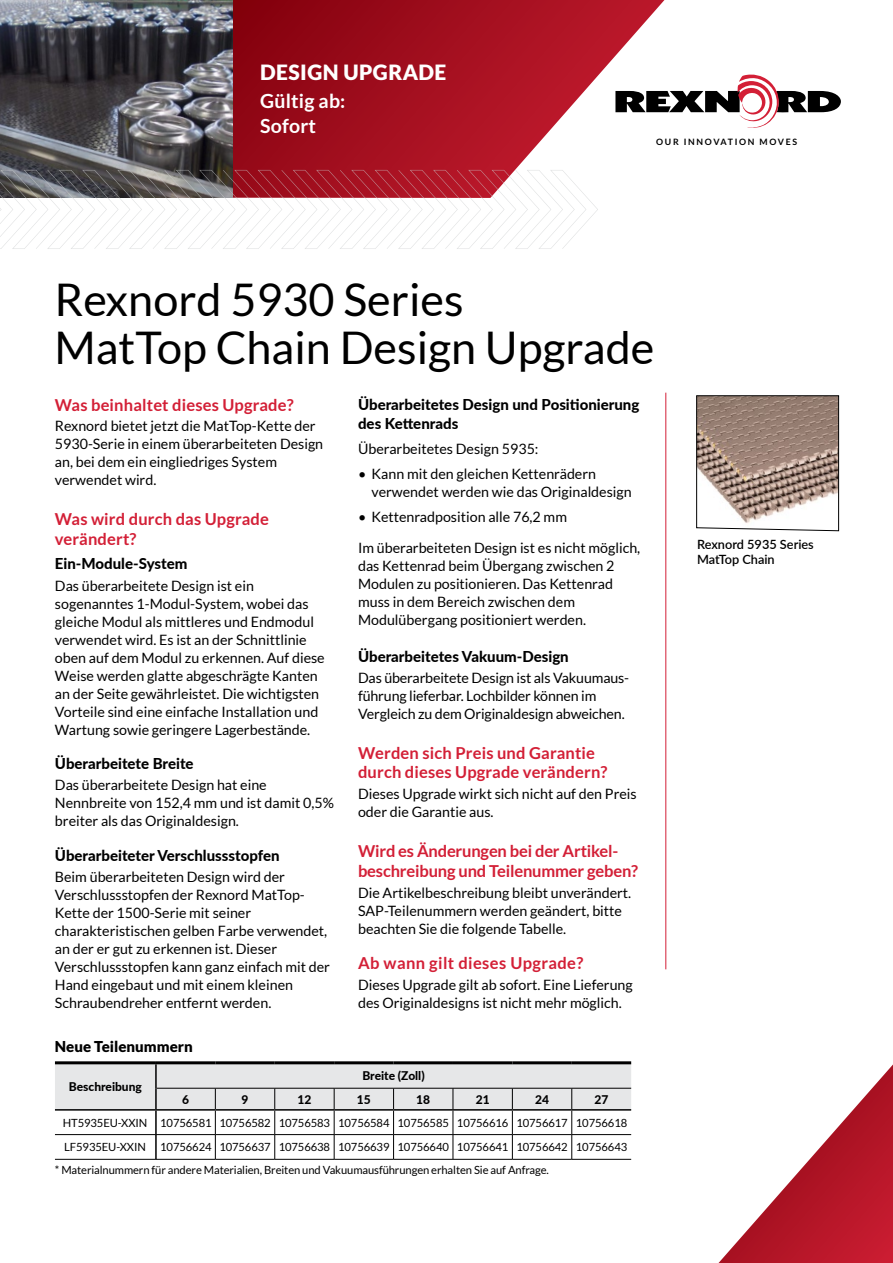
<style>
.page{position:relative;width:893px;height:1263px;background:#fff}
.page>*{position:absolute;margin:0;border:0;box-sizing:border-box;transform-origin:0 0}
.t1{font:45px/48px "Lato";color:#000}
.t2{font:900 21px "Lato";letter-spacing:.02em;color:#fff}
.t3{font:700 19.5px/25.5px "Lato";letter-spacing:.01em;color:#fff}
.t4{font:700 16.5px/19.5px "Lato";letter-spacing:.01em;color:#d31f36}
.t5{font:700 16.5px/19.5px "Lato";letter-spacing:-.01em;color:#d31f36}
.t6{font:800 15px/19.5px "Lato";color:#000}
.t7{font:900 15px "Lato";color:#000}
.t8{font:14.25px/18px "Lato";color:#000}
.t9{font:600 12.75px/15px "Lato";color:#000}
.t10{font:800 12px "Lato";color:#000}
.t11{font:11.25px/24.8px "Lato";letter-spacing:-.01em;color:#000}
.t12{font:700 8.85px "Lato";letter-spacing:.19em;color:#000}
</style>
<div class="page">
<svg style="left:233px;top:0;width:431px;height:170px;background:#af2f3d"></svg>
<img style="left:0;top:0;width:233px;height:170px">
<svg style="left:615px;top:73px;width:226px;height:56px"></svg>
<svg style="left:718px;top:1064px;width:175px;height:199px"></svg>
<svg style="left:0;top:170px;width:598px;height:79px"></svg>
<hr style="left:665px;top:393px;width:1px;height:576px;background:#d31f36">
<svg style="left:696px;top:395px;width:143px;height:136px"></svg>
<hr style="left:55px;top:1061px;width:101px;height:3px;background:#000">
<hr style="left:156px;top:1061px;width:59px;height:3px;background:#000">
<hr style="left:215px;top:1061px;width:60px;height:3px;background:#000">
<hr style="left:275px;top:1061px;width:59px;height:3px;background:#000">
<hr style="left:334px;top:1061px;width:60px;height:3px;background:#000">
<hr style="left:394px;top:1061px;width:59px;height:3px;background:#000">
<hr style="left:453px;top:1061px;width:59px;height:3px;background:#000">
<hr style="left:512px;top:1061px;width:60px;height:3px;background:#000">
<hr style="left:572px;top:1061px;width:59px;height:3px;background:#000">
<svg style="left:55px;top:1063px;width:576px;height:96px"></svg>
<hr style="left:55px;top:1134px;width:101px;height:1px;background:#000">
<hr style="left:156px;top:1134px;width:59px;height:1px;background:#000">
<hr style="left:215px;top:1134px;width:60px;height:1px;background:#000">
<hr style="left:275px;top:1134px;width:59px;height:1px;background:#000">
<hr style="left:334px;top:1134px;width:60px;height:1px;background:#000">
<hr style="left:394px;top:1134px;width:59px;height:1px;background:#000">
<hr style="left:453px;top:1134px;width:59px;height:1px;background:#000">
<hr style="left:512px;top:1134px;width:60px;height:1px;background:#000">
<hr style="left:572px;top:1134px;width:59px;height:1px;background:#000">
<hr style="left:55px;top:1159px;width:101px;height:1px;background:#000">
<hr style="left:156px;top:1159px;width:59px;height:1px;background:#000">
<hr style="left:215px;top:1159px;width:60px;height:1px;background:#000">
<hr style="left:275px;top:1159px;width:59px;height:1px;background:#000">
<hr style="left:334px;top:1159px;width:60px;height:1px;background:#000">
<hr style="left:394px;top:1159px;width:59px;height:1px;background:#000">
<hr style="left:453px;top:1159px;width:59px;height:1px;background:#000">
<hr style="left:512px;top:1159px;width:60px;height:1px;background:#000">
<hr style="left:572px;top:1159px;width:59px;height:1px;background:#000">
<hr style="left:157px;top:1088px;width:58px;height:1px;background:#000">
<hr style="left:215px;top:1088px;width:60px;height:1px;background:#000">
<hr style="left:275px;top:1088px;width:59px;height:1px;background:#000">
<hr style="left:334px;top:1088px;width:60px;height:1px;background:#000">
<hr style="left:394px;top:1088px;width:59px;height:1px;background:#000">
<hr style="left:453px;top:1088px;width:59px;height:1px;background:#000">
<hr style="left:512px;top:1088px;width:60px;height:1px;background:#000">
<hr style="left:572px;top:1088px;width:59px;height:1px;background:#000">
<h2 class="t2" style="left:260px;top:60px;width:188px">DESIGN UPGRADE</h2>
<h3 class="t3" style="left:260px;top:88px;width:87px">Gültig ab:<br>Sofort</h3>
<p class="t12" style="left:656px;top:137px;width:142px">OUR INNOVATION MOVES</p>
<h1 class="t1" style="left:54px;top:276px;width:601px">Rexnord 5930 Series<br>MatTop Chain Design Upgrade</h1>
<p class="t4" style="left:55px;top:395px;width:240px">Was beinhaltet dieses Upgrade?</p>
<p class="t8" style="left:55px;top:417px;width:270px">Rexnord bietet jetzt die MatTop-Kette der 5930-Serie in einem überarbeiteten Design an, bei dem ein eingliedriges System verwendet wird.</p>
<p class="t4" style="left:55px;top:509px;width:216px">Was wird durch das Upgrade verändert?</p>
<p class="t6" style="left:55px;top:554px;width:134px">Ein-Module-System</p>
<p class="t8" style="left:55px;top:576px;width:271px">Das überarbeitete Design ist ein sogenanntes 1-Modul-System, wobei das gleiche Modul als mittleres und Endmodul verwendet wird. Es ist an der Schnittlinie oben auf dem Modul zu erkennen. Auf diese Weise werden glatte abgeschrägte Kanten an der Seite gewährleistet. Die wichtigsten Vorteile sind eine einfache Installation und Wartung sowie geringere Lagerbestände.</p>
<p class="t6" style="left:55px;top:753px;width:140px">Überarbeitete Breite</p>
<p class="t8" style="left:55px;top:776px;width:280px">Das überarbeitete Design hat eine<br>Nennbreite von 152,4 mm und ist damit 0,5% breiter als das Originaldesign.</p>
<p class="t6" style="left:55px;top:845px;width:226px">Überarbeiteter Verschlussstopfen</p>
<p class="t8" style="left:55px;top:868px;width:277px">Beim überarbeiteten Design wird der Verschlussstopfen der Rexnord MatTop-Kette der 1500-Serie mit seiner charakteristischen gelben Farbe verwendet, an der er gut zu erkennen ist. Dieser Verschlussstopfen kann ganz einfach mit der Hand eingebaut und mit einem kleinen Schraubendreher entfernt werden.</p>
<p class="t6" style="left:358px;top:394px;width:283px">Überarbeitetes Design und Positionierung des Kettenrads</p>
<p class="t8" style="left:358px;top:440px;width:182px">Überarbeitetes Design 5935:</p>
<p class="t8" style="left:372px;top:465px;width:262px;text-indent:-13px">• Kann mit den gleichen Kettenrädern verwendet werden wie das Originaldesign</p>
<p class="t8" style="left:358px;top:507px;width:210px">• Kettenradposition alle 76,2 mm</p>
<p class="t8" style="left:358px;top:539px;width:284px">Im überarbeiteten Design ist es nicht möglich, das Kettenrad beim Übergang zwischen 2<br>Modulen zu positionieren. Das Kettenrad muss in dem Bereich zwischen dem Modulübergang positioniert werden.</p>
<p class="t6" style="left:358px;top:646px;width:212px">Überarbeitetes Vakuum-Design</p>
<p class="t8" style="left:358px;top:669px;width:273px">Das überarbeitete Design ist als Vakuumaus&shy;führung lieferbar. Lochbilder können im<br>Vergleich zu dem Originaldesign abweichen.</p>
<p class="t4" style="left:358px;top:743px;width:251px">Werden sich Preis und Garantie durch dieses Upgrade verändern?</p>
<p class="t8" style="left:358px;top:785px;width:280px">Dieses Upgrade wirkt sich nicht auf den Preis oder die Garantie aus.</p>
<p class="t5" style="left:358px;top:841px;width:282px">Wird es Änderungen bei der Artikel&shy;beschreibung und Teilenummer geben?</p>
<p class="t8" style="left:358px;top:884px;width:275px">Die Artikelbeschreibung bleibt unverändert.<br>SAP-Teilenummern werden geändert, bitte beachten Sie die folgende Tabelle.</p>
<p class="t4" style="left:358px;top:953px;width:227px">Ab wann gilt dieses Upgrade?</p>
<p class="t8" style="left:358px;top:976px;width:276px">Dieses Upgrade gilt ab sofort. Eine Lieferung des Originaldesigns ist nicht mehr möglich.</p>
<p class="t7" style="left:55px;top:1038px;width:139px">Neue Teilenummern</p>
<p class="t10" style="left:69px;top:1078px;width:74px">Beschreibung</p>
<p class="t10" style="left:362px;top:1067px;width:64px">Breite (Zoll)</p>
<p class="t10" style="left:182px;top:1090px;width:8px">6</p>
<p class="t10" style="left:242px;top:1090px;width:8px">9</p>
<p class="t10" style="left:297px;top:1090px;width:15px">12</p>
<p class="t10" style="left:357px;top:1090px;width:15px">15</p>
<p class="t10" style="left:416px;top:1090px;width:15px">18</p>
<p class="t10" style="left:476px;top:1090px;width:15px">21</p>
<p class="t10" style="left:535px;top:1090px;width:15px">24</p>
<p class="t10" style="left:594px;top:1090px;width:15px">27</p>
<p class="t11" style="left:63px;top:1110px;width:566px">HT5935EU-XXIN 10756581 10756582 10756583 10756584 10756585 10756616 10756617 10756618<br>LF5935EU-XXIN</p>
<p class="t11" style="left:55px;top:1136px;width:574px;line-height:23px;text-indent:105px">10756624 10756637 10756638 10756639 10756640 10756641 10756642 10756643 * Materialnummern für andere Materialien, Breiten und Vakuumausführungen erhalten Sie auf Anfrage.</p>
<p class="t9" style="left:697px;top:536px;width:118px">Rexnord 5935 Series<br>MatTop Chain</p>
</div>
